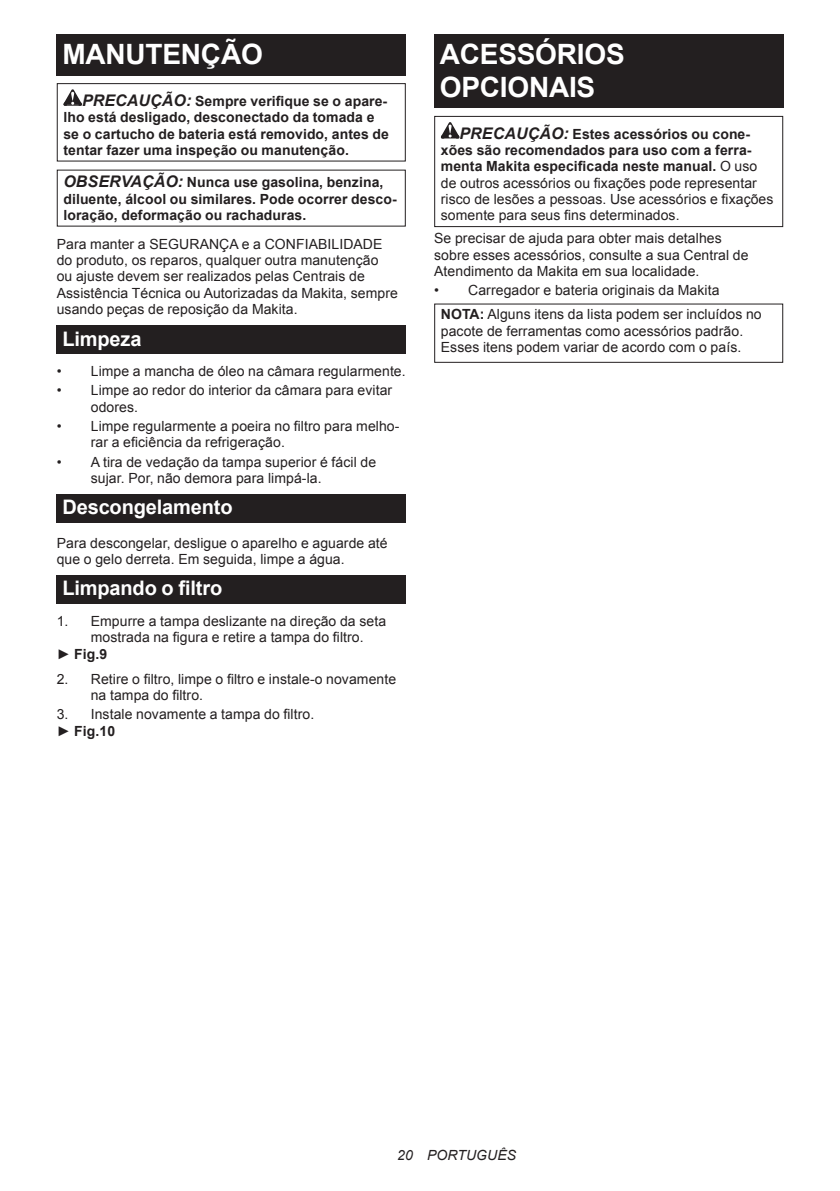
<style>
.page{position:relative;width:840px;height:1191px;background:#fff}
.page>*{position:absolute;margin:0;border:0;box-sizing:border-box;transform-origin:0 0}
.t1{font:700 28px/32.8px "Arial";letter-spacing:-.01em;color:#fff}
.t2{font:700 20px "Arial";letter-spacing:-.01em;color:#fff}
.t3{font:14px/16.4px "Arial";letter-spacing:.005em;color:#231f20}
.t4{font:700 14px/16.4px "Arial";letter-spacing:.005em;color:#231f20}
.t5{font:italic 14px "Arial";letter-spacing:.005em;color:#231f20}
.s1{font-style:italic;font-size:16px}
.s2{font-weight:400}
.s3{font-weight:700}
.s4{font-weight:700;font-style:italic;font-size:16px}
</style>
<div class="page">
<div style="left:57px;top:34px;width:348px;height:41px;background:#231f20"></div>
<svg style="left:63px;top:89px;width:19px;height:17px"></svg>
<div style="left:57px;top:83px;width:348px;height:79px;border:1px solid #231f20"></div>
<div style="left:57px;top:325px;width:348px;height:29px;background:#231f20"></div>
<div style="left:57px;top:494px;width:348px;height:29px;background:#231f20"></div>
<div style="left:57px;top:575px;width:348px;height:29px;background:#231f20"></div>
<div style="left:434px;top:34px;width:348px;height:74px;background:#231f20"></div>
<svg style="left:440px;top:122px;width:19px;height:16px"></svg>
<div style="left:434px;top:116px;width:348px;height:111px;border:1px solid #231f20"></div>
<div style="left:434px;top:303px;width:348px;height:60px;border:1px solid #231f20"></div>
<h1 class="t1" style="left:62px;top:38px;width:202px">MANUTENÇÃO</h1>
<p class="t4" style="left:63px;top:93px;width:327px;text-indent:19px"><span class="s1">PRECAUÇÃO:</span> Sempre verifique se o apare&shy;lho está desligado, desconectado da tomada e se o cartucho de bateria está removido, antes de tentar fazer uma inspeção ou manutenção.</p>
<p class="t4" style="left:63px;top:174px;width:334px"><span class="s1">OBSERVAÇÃO:</span> Nunca use gasolina, benzina, diluente, álcool ou similares. Pode ocorrer desco&shy;loração, deformação ou rachaduras.</p>
<p class="t3" style="left:57px;top:236px;width:342px">Para manter a SEGURANÇA e a CONFIABILIDADE do produto, os reparos, qualquer outra manutenção<br>ou ajuste devem ser realizados pelas Centrais de Assistência Técnica ou Autorizadas da Makita, sempre usando peças de reposição da Makita.</p>
<h2 class="t2" style="left:62px;top:325px;width:81px">Limpeza</h2>
<p class="t3" style="left:57px;top:363px;width:350px">• Limpe a mancha de óleo na câmara regularmente.</p>
<p class="t3" style="left:91px;top:382px;width:303px;text-indent:-34px">• Limpe ao redor do interior da câmara para evitar odores.</p>
<p class="t3" style="left:91px;top:418px;width:310px;text-indent:-34px">• Limpe regularmente a poeira no filtro para melho&shy;rar a eficiência da refrigeração.</p>
<p class="t3" style="left:91px;top:453px;width:286px;text-indent:-34px">• A tira de vedação da tampa superior é fácil de sujar. Por, não demora para limpá-la.</p>
<h2 class="t2" style="left:62px;top:494px;width:171px">Descongelamento</h2>
<p class="t3" style="left:57px;top:535px;width:332px">Para descongelar, desligue o aparelho e aguarde até que o gelo derreta. Em seguida, limpe a água.</p>
<h2 class="t2" style="left:62px;top:575px;width:161px">Limpando o filtro</h2>
<p class="t3" style="left:57px;top:613px;width:331px">1. Empurre a tampa deslizante na direção da seta</p>
<p class="t3" style="left:91px;top:629px;width:274px">mostrada na figura e retire a tampa do filtro.</p>
<p class="t4" style="left:57px;top:646px;width:52px"><span class="s2">►</span> Fig.9</p>
<p class="t3" style="left:91px;top:670px;width:307px;text-indent:-34px">2. Retire o filtro, limpe o filtro e instale-o novamente na tampa do filtro.</p>
<p class="t3" style="left:57px;top:706px;width:259px">3. Instale novamente a tampa do filtro. ► <span class="s3">Fig.10</span></p>
<h1 class="t1" style="left:439px;top:38px;width:186px">ACESSÓRIOS<br>OPCIONAIS</h1>
<p class="t3" style="left:440px;top:125px;width:334px;text-indent:19px"><span class="s4">PRECAUÇÃO:</span> <span class="s3">Estes acessórios ou cone&shy;xões são recomendados para uso com a ferra&shy;menta Makita especificada neste manual.</span> O uso de outros acessórios ou fixações pode representar risco de lesões a pessoas. Use acessórios e fixações somente para seus fins determinados.</p>
<p class="t3" style="left:434px;top:230px;width:316px">Se precisar de ajuda para obter mais detalhes sobre esses acessórios, consulte a sua Central de<br>Atendimento da Makita em sua localidade.</p>
<p class="t3" style="left:440px;top:279px;width:322px;line-height:23.8px;text-indent:-7px">• Carregador e bateria originais da Makita<br><span class="s3">NOTA:</span> Alguns itens da lista podem ser incluídos no</p>
<p class="t3" style="left:440px;top:323px;width:304px">pacote de ferramentas como acessórios padrão.<br>Esses itens podem variar de acordo com o país.</p>
<p class="t5" style="left:397px;top:1146px;width:17px">20</p>
<p class="t5" style="left:427px;top:1146px;width:91px">PORTUGUÊS</p>
</div>
